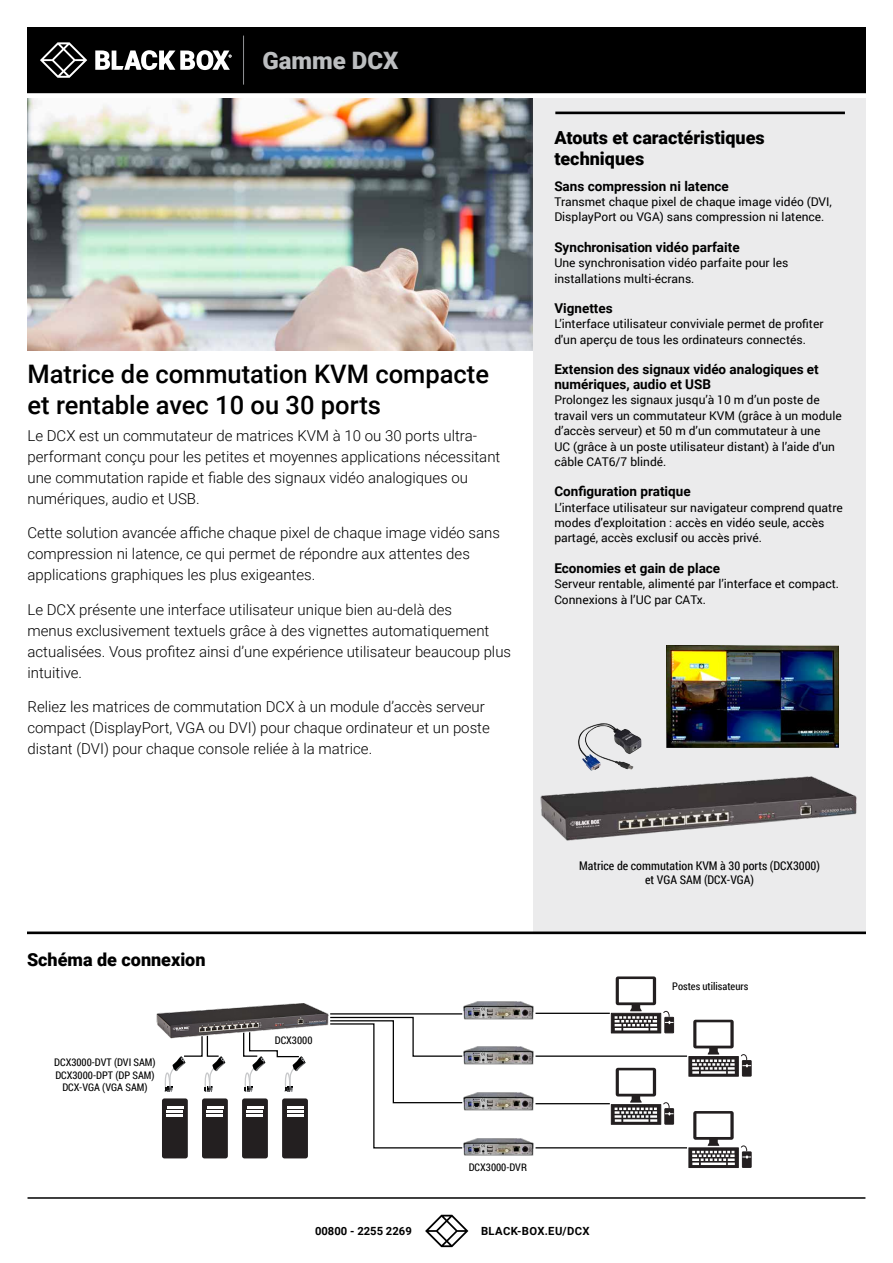
<style>
.page{position:relative;width:893px;height:1263px;background:#fff}
.page>*{position:absolute;margin:0;border:0;box-sizing:border-box;transform-origin:0 0}
.t1{font:500 25.5px/31.5px "Roboto";color:#000}
.t2{font:900 24px "Roboto";color:#bcbec0}
.t3{font:900 18px/21.6px "Roboto";color:#000}
.t4{font:300 15px/21px "Roboto";color:#000}
.t5{font:700 13.5px/15px "Roboto";color:#000}
.t6{font:12px/15.3px "Roboto";color:#000}
.t7{font:12px/14.4px "Roboto Condensed";color:#000;text-align:center}
.t8{font:700 11.25px "Roboto";letter-spacing:.035em;color:#000}
.t9{font:700 11.25px "Roboto";color:#000}
.t10{font:10.5px/12.6px "Roboto Condensed";color:#000;text-align:center}
</style>
<div class="page">
<div style="left:665px;top:1017px;width:9px;height:16px;background:#231f20"></div>
<div style="left:664px;top:1017px;width:10px;height:16px;border:1px solid #231f20"></div>
<svg style="left:663px;top:1010px;width:11px;height:14px"></svg>
<svg style="left:611px;top:1013px;width:50px;height:20px"></svg>
<div style="left:611px;top:1013px;width:50px;height:20px;border:1px solid #231f20"></div>
<svg style="left:615px;top:976px;width:42px;height:54px"></svg>
<div style="left:665px;top:1109px;width:9px;height:15px;background:#231f20"></div>
<div style="left:664px;top:1108px;width:10px;height:16px;border:1px solid #231f20"></div>
<svg style="left:663px;top:1102px;width:11px;height:13px"></svg>
<svg style="left:611px;top:1104px;width:50px;height:20px"></svg>
<div style="left:611px;top:1104px;width:50px;height:20px;border:1px solid #231f20"></div>
<svg style="left:615px;top:1068px;width:42px;height:54px"></svg>
<div style="left:742px;top:1060px;width:9px;height:16px;border:1px solid #231f20"></div>
<div style="left:689px;top:1056px;width:49px;height:20px;background:#231f20"></div>
<div style="left:689px;top:1056px;width:50px;height:20px;border:1px solid #231f20"></div>
<svg style="left:692px;top:1020px;width:59px;height:54px"></svg>
<div style="left:742px;top:1152px;width:9px;height:15px;background:#231f20"></div>
<div style="left:742px;top:1151px;width:9px;height:17px;border:1px solid #231f20"></div>
<div style="left:689px;top:1148px;width:49px;height:19px;background:#292626"></div>
<div style="left:689px;top:1147px;width:50px;height:21px;border:1px solid #231f20"></div>
<svg style="left:692px;top:1111px;width:59px;height:54px"></svg>
<div style="left:162px;top:1098px;width:26px;height:60px;background:#231f20;border-radius:2px"></div>
<svg style="left:167px;top:1106px;width:16px;height:10px"></svg>
<div style="left:202px;top:1098px;width:26px;height:60px;background:#231f20;border-radius:2px"></div>
<svg style="left:207px;top:1106px;width:16px;height:10px"></svg>
<div style="left:242px;top:1098px;width:26px;height:60px;background:#231f20;border-radius:2px"></div>
<svg style="left:247px;top:1106px;width:16px;height:10px"></svg>
<div style="left:282px;top:1098px;width:26px;height:60px;background:#231f20;border-radius:2px"></div>
<svg style="left:287px;top:1106px;width:16px;height:10px"></svg>
<img style="left:462px;top:1001px;width:74px;height:19px">
<img style="left:463px;top:1046px;width:73px;height:19px">
<img style="left:463px;top:1092px;width:73px;height:19px">
<img style="left:463px;top:1138px;width:73px;height:18px">
<hr style="left:536px;top:1013px;width:74px;height:1px;background:#000">
<hr style="left:536px;top:1103px;width:74px;height:1px;background:#000">
<hr style="left:536px;top:1147px;width:151px;height:1px;background:#000">
<hr style="left:536px;top:1055px;width:151px;height:2px;background:#000">
<hr style="left:330px;top:1013px;width:132px;height:1px;background:#000">
<svg style="left:330px;top:1016px;width:133px;height:133px"></svg>
<svg style="left:164px;top:1046px;width:142px;height:45px"></svg>
<img style="left:156px;top:1003px;width:173px;height:43px">
<img style="left:28px;top:98px;width:505px;height:252px">
<div style="left:28px;top:28px;width:837px;height:64px;background:#000"></div>
<div style="left:27px;top:27px;width:839px;height:66px;border:2px solid #000"></div>
<svg style="left:40px;top:42px;width:47px;height:36px"></svg>
<svg style="left:95px;top:50px;width:136px;height:20px"></svg>
<hr style="left:28px;top:1197px;width:837px;height:2px;background:#000">
<hr style="left:243px;top:36px;width:1px;height:49px;background:#939598">
<div style="left:533px;top:98px;width:333px;height:833px;background:#ebebec"></div>
<hr style="left:27px;top:931px;width:839px;height:3px;background:#000">
<hr style="left:555px;top:112px;width:290px;height:2px;background:#000">
<img style="left:667px;top:645px;width:171px;height:102px">
<img style="left:540px;top:750px;width:317px;height:91px">
<svg style="left:425px;top:1215px;width:43px;height:32px"></svg>
<img style="left:577px;top:724px;width:57px;height:47px">
<h2 class="t2" style="left:262px;top:44px;width:138px">Gamme DCX</h2>
<h1 class="t1" style="left:28px;top:357px;width:463px">Matrice de commutation KVM compacte et rentable avec 10 ou 30 ports</h1>
<p class="t4" style="left:28px;top:424px;width:474px">Le DCX est un commutateur de matrices KVM à 10 ou 30 ports ultra&shy;performant conçu pour les petites et moyennes applications nécessitant une commutation rapide et fiable des signaux vidéo analogiques ou numériques, audio et USB.</p>
<p class="t4" style="left:28px;top:522px;width:474px">Cette solution avancée affiche chaque pixel de chaque image vidéo sans compression ni latence, ce qui permet de répondre aux attentes des applications graphiques les plus exigeantes.</p>
<p class="t4" style="left:28px;top:598px;width:485px">Le DCX présente une interface utilisateur unique bien au-delà des<br>menus exclusivement textuels grâce à des vignettes automatiquement actualisées. Vous profitez ainsi d’une expérience utilisateur beaucoup plus intuitive.</p>
<p class="t4" style="left:28px;top:696px;width:464px">Reliez les matrices de commutation DCX à un module d’accès serveur compact (DisplayPort, VGA ou DVI) pour chaque ordinateur et un poste distant (DVI) pour chaque console reliée à la matrice.</p>
<p class="t3" style="left:554px;top:126px;width:212px">Atouts et caractéristiques techniques</p>
<p class="t5" style="left:554px;top:178px;width:176px">Sans compression ni latence</p>
<p class="t6" style="left:554px;top:194px;width:279px">Transmet chaque pixel de chaque image vidéo (DVI,<br>DisplayPort ou VGA) sans compression ni latence.</p>
<p class="t5" style="left:554px;top:239px;width:187px">Synchronisation vidéo parfaite</p>
<p class="t6" style="left:554px;top:255px;width:236px">Une synchronisation vidéo parfaite pour les installations multi-écrans.</p>
<p class="t5" style="left:554px;top:300px;width:60px">Vignettes</p>
<p class="t6" style="left:554px;top:316px;width:271px">L’interface utilisateur conviviale permet de profiter d'un aperçu de tous les ordinateurs connectés.</p>
<p class="t5" style="left:554px;top:361px;width:266px">Extension des signaux vidéo analogiques et numériques, audio et USB</p>
<p class="t6" style="left:554px;top:392px;width:289px">Prolongez les signaux jusqu’à 10 m d’un poste de travail vers un commutateur KVM (grâce à un module d’accès serveur) et 50 m d’un commutateur à une<br>UC (grâce à un poste utilisateur distant) à l’aide d'un câble CAT6/7 blindé.</p>
<p class="t5" style="left:554px;top:483px;width:138px">Configuration pratique</p>
<p class="t6" style="left:554px;top:499px;width:290px">L’interface utilisateur sur navigateur comprend quatre modes d'exploitation : accès en vidéo seule, accès partagé, accès exclusif ou accès privé.</p>
<p class="t5" style="left:554px;top:560px;width:167px">Economies et gain de place</p>
<p class="t6" style="left:554px;top:576px;width:286px">Serveur rentable, alimenté par l’interface et compact.<br>Connexions à l’UC par CATx.</p>
<p class="t3" style="left:27px;top:948px;width:180px">Schéma de connexion</p>
<p class="t10" style="left:54px;top:1055px;width:103px">DCX3000-DVT (DVI SAM)<br>DCX3000-DPT (DP SAM)<br>DCX-VGA (VGA SAM)</p>
<p class="t10" style="left:275px;top:1033px;width:39px">DCX3000</p>
<p class="t7" style="left:579px;top:858px;width:242px">Matrice de commutation KVM à 30 ports (DCX3000) et VGA SAM (DCX-VGA)</p>
<p class="t10" style="left:672px;top:980px;width:78px">Postes utilisateurs</p>
<p class="t10" style="left:469px;top:1160px;width:60px">DCX3000-DVR</p>
<p class="t9" style="left:315px;top:1223px;width:98px">00800 - 2255 2269</p>
<p class="t8" style="left:481px;top:1223px;width:110px">BLACK-BOX.EU/DCX</p>
</div>
